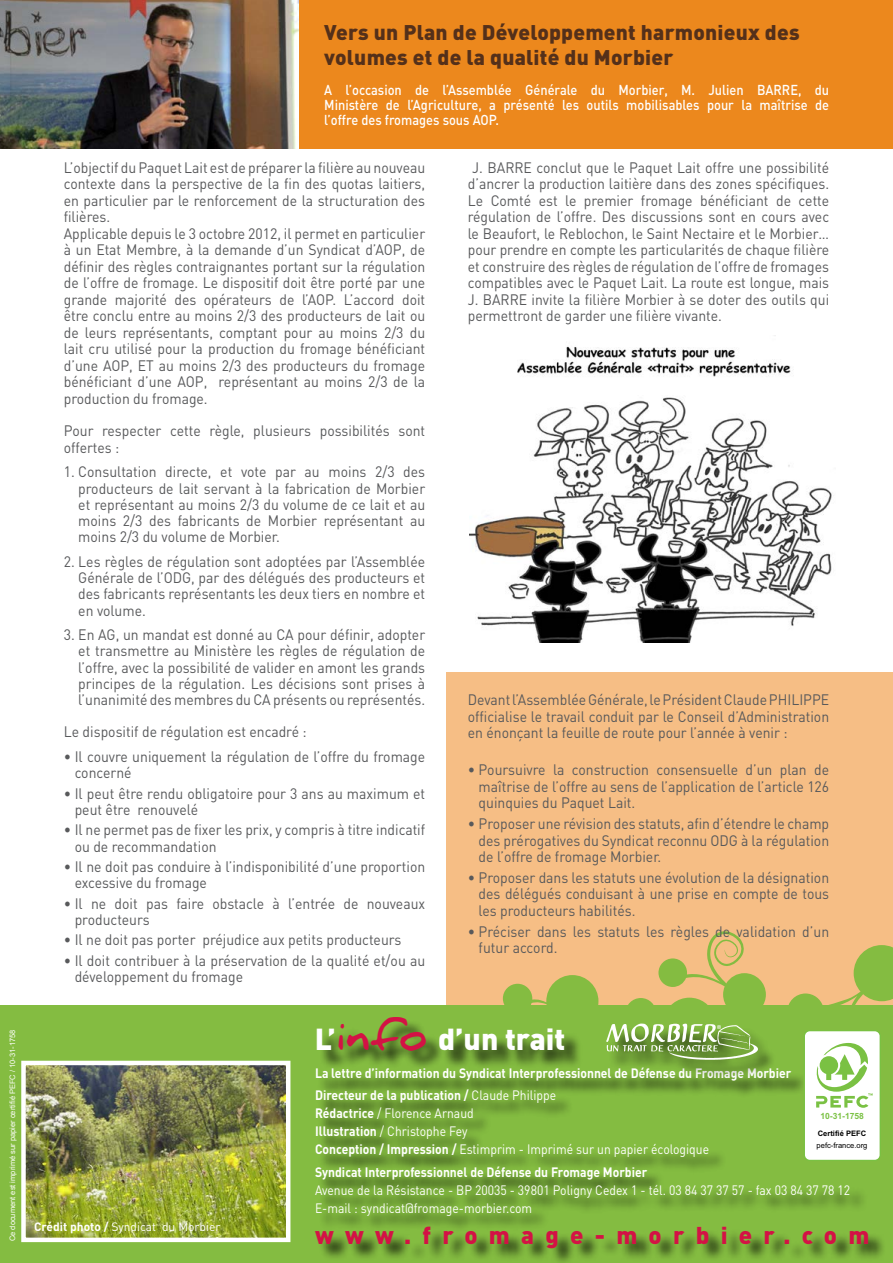
<style>
.page{position:relative;width:893px;height:1263px;background:#fff}
.page>*{position:absolute;margin:0;border:0;box-sizing:border-box;transform-origin:0 0}
.t1{font:900 30px "DIN";color:#fff}
.t2{font:900 24px "DIN";letter-spacing:.47em;color:#d31245}
.t3{font:900 21px/25.2px "DIN";letter-spacing:.01em;color:#54301a}
.t4{font:15px/16.5px "DIN";color:#58595b;scale:.93 1}
.t5{font:500 14.25px/15px "DIN";color:#fff;text-align:justify;scale:.9 1}
.t6{font:13.5px/18px "DIN";color:#fff;scale:.9 1}
.t7{font:700 13.5px/22.2px "DIN";color:#fff;scale:.9 1}
.t8{font:12px "DIN";color:#fff}
.t9{font:700 8.55px "Arial";color:#7ac143}
.t10{font:7.5px "Arial";color:#fff}
.t11{font:7.5px "Arial";color:#000}
.t12{font:700 7.5px "Arial";color:#000}
.s1{font-weight:700}
.s2{font-family:"Daniel";font-weight:700;font-size:45px;color:#d31245}
.s3{font-weight:400}
</style>
<div class="page">
<div style="left:446px;top:673px;width:447px;height:333px;background:#f6be85"></div>
<div style="left:0;top:1006px;width:893px;height:257px;background:#84bc41"></div>
<svg style="left:451px;top:931px;width:442px;height:75px"></svg>
<div style="left:318px;top:1071px;width:568px;height:192px;background:#000;opacity:.75"></div>
<img style="left:26px;top:1066px;width:259px;height:171px">
<div style="left:21px;top:1061px;width:269px;height:181px;border:4px solid #fff"></div>
<div style="left:609px;top:1026px;width:167px;height:53px;background:#000;opacity:.75"></div>
<svg style="left:606px;top:1023px;width:152px;height:37px"></svg>
<div style="left:319px;top:1019px;width:264px;height:50px;background:#000;opacity:.75"></div>
<svg style="left:804px;top:1030px;width:77px;height:131px"></svg>
<div style="left:805px;top:1031px;width:75px;height:129px;background:#fff;border-radius:5px"></div>
<svg style="left:816px;top:1043px;width:57px;height:65px"></svg>
<div style="left:0;top:0;width:893px;height:148px;background:#ec881d"></div>
<img style="left:0;top:0;width:299px;height:148px">
<img style="left:470px;top:346px;width:362px;height:296px">
<p class="t10" style="left:8px;top:1241px;width:213px;rotate:-90deg">Ce document est imprimé sur papier certifié PEFC / 10-31-1758</p>
<h3 class="t3" style="left:324px;top:19px;width:477px">Vers un Plan de Développement harmonieux des volumes et de la qualité du Morbier</h3>
<p class="t5" style="left:324px;top:82px;width:563px">A l’occasion de l’Assemblée Générale du Morbier, M. Julien BARRE, du Ministère de l’Agriculture, a présenté les outils mobilisables pour la maîtrise de l’offre des fromages sous AOP.</p>
<p class="t4" style="left:64px;top:159px;width:390px">L’objectif du Paquet Lait est de préparer la filière au nouveau contexte dans la perspective de la fin des quotas laitiers, en particulier par le renforcement de la structuration des filières.<br>Applicable depuis le 3 octobre 2012, il permet en particulier à un Etat Membre, à la demande d’un Syndicat d’AOP, de définir des règles contraignantes portant sur la régulation de l’offre de fromage. Le dispositif doit être porté par une grande majorité des opérateurs de l’AOP. L’accord doit être conclu entre au moins 2/3 des producteurs de lait ou de leurs représentants, comptant pour au moins 2/3 du lait cru utilisé pour la production du fromage bénéficiant d’une AOP, ET au moins 2/3 des producteurs du fromage bénéficiant d’une AOP, représentant au moins 2/3 de la production du fromage.</p>
<p class="t4" style="left:64px;top:423px;width:390px">Pour respecter cette règle, plusieurs possibilités sont offertes :</p>
<p class="t4" style="left:78px;top:464px;width:375px;text-align:justify;text-indent:-15px">1. Consultation directe, et vote par au moins 2/3 des producteurs de lait servant à la fabrication de Morbier et représentant au moins 2/3 du volume de ce lait et au moins 2/3 des fabricants de Morbier représentant au moins 2/3 du volume de Morbier.</p>
<p class="t4" style="left:78px;top:553px;width:375px;text-align:justify;text-indent:-15px">2. Les règles de régulation sont adoptées par l’Assemblée Générale de l’ODG, par des délégués des producteurs et des fabricants représentants les deux tiers en nombre et en volume.</p>
<p class="t4" style="left:78px;top:626px;width:375px;text-align:justify;text-indent:-15px">3. En AG, un mandat est donné au CA pour définir, adopter et transmettre au Ministère les règles de régulation de l’offre, avec la possibilité de valider en amont les grands principes de la régulation. Les décisions sont prises à l’unanimité des membres du CA présents ou représentés.</p>
<p class="t4" style="left:64px;top:723px;width:263px">Le dispositif de régulation est encadré :</p>
<p class="t4" style="left:75px;top:748px;width:378px;text-indent:-11px">• Il couvre uniquement la régulation de l’offre du fromage concerné</p>
<p class="t4" style="left:75px;top:785px;width:378px;text-indent:-11px">• Il peut être rendu obligatoire pour 3 ans au maximum et peut être renouvelé</p>
<p class="t4" style="left:75px;top:822px;width:378px;text-indent:-11px">• Il ne permet pas de fixer les prix, y compris à titre indicatif ou de recommandation</p>
<p class="t4" style="left:75px;top:858px;width:378px;text-indent:-11px">• Il ne doit pas conduire à l’indisponibilité d’une proportion excessive du fromage</p>
<p class="t4" style="left:75px;top:895px;width:378px;text-indent:-11px">• Il ne doit pas faire obstacle à l’entrée de nouveaux producteurs</p>
<p class="t4" style="left:64px;top:931px;width:365px">• Il ne doit pas porter préjudice aux petits producteurs</p>
<p class="t4" style="left:75px;top:952px;width:378px;text-indent:-11px">• Il doit contribuer à la préservation de la qualité et/ou au développement du fromage</p>
<p class="t4" style="left:468px;top:159px;width:390px;text-align:justify">J. BARRE conclut que le Paquet Lait offre une possibilité d’ancrer la production laitière dans des zones spécifiques.<br>Le Comté est le premier fromage bénéficiant de cette régulation de l’offre. Des discussions sont en cours avec le Beaufort, le Reblochon, le Saint Nectaire et le Morbier… pour prendre en compte les particularités de chaque filière et construire des règles de régulation de l’offre de fromages compatibles avec le Paquet Lait. La route est longue, mais J. BARRE invite la filière Morbier à se doter des outils qui permettront de garder une filière vivante.</p>
<p class="t4" style="left:468px;top:691px;width:390px;text-align:justify">Devant l’Assemblée Générale, le Président Claude PHILIPPE officialise le travail conduit par le Conseil d’Administration en énonçant la feuille de route pour l’année à venir :</p>
<p class="t4" style="left:479px;top:761px;width:378px;text-align:justify;text-indent:-11px">• Poursuivre la construction consensuelle d’un plan de maîtrise de l’offre au sens de l’application de l’article 126 quinquies du Paquet Lait.</p>
<p class="t4" style="left:479px;top:815px;width:378px;text-align:justify;text-indent:-11px">• Proposer une révision des statuts, afin d’étendre le champ des prérogatives du Syndicat reconnu ODG à la régulation de l’offre de fromage Morbier.</p>
<p class="t4" style="left:479px;top:869px;width:378px;text-align:justify;text-indent:-11px">• Proposer dans les statuts une évolution de la désignation des délégués conduisant à une prise en compte de tous les producteurs habilités.</p>
<p class="t4" style="left:479px;top:923px;width:378px;text-indent:-11px">• Préciser dans les statuts les règles de validation d’un futur accord.</p>
<p class="t8" style="left:34px;top:1219px;width:188px"><span class="s1">Crédit photo /</span> Syndicat du Morbier</p>
<h1 class="t1" style="left:315px;top:1019px;width:252px">L’<span class="s2">info</span> d’un trait</h1>
<p class="t7" style="left:315px;top:1061px;width:531px">La lettre d’information du Syndicat Interprofessionnel de Défense du Fromage Morbier<br>Directeur de la publication / <span class="s3">Claude Philippe</span></p>
<p class="t6" style="left:315px;top:1104px;width:439px"><span class="s1">Rédactrice</span> / Florence Arnaud<br><span class="s1">Illustration</span> / Christophe Fey<br><span class="s1">Conception / Impression /</span> Estimprim - Imprimé sur un papier écologique</p>
<p class="t7" style="left:315px;top:1160px;width:371px">Syndicat Interprofessionnel de Défense du Fromage Morbier</p>
<p class="t6" style="left:315px;top:1180px;width:596px">Avenue de la Résistance - BP 20035 - 39801 Poligny Cedex 1 - tél. 03 84 37 37 57 - fax 03 84 37 78 12<br>E-mail : syndicat@fromage-morbier.com</p>
<h2 class="t2" style="left:315px;top:1219px;width:556px">www.fromage-morbier.com</h2>
<p class="t9" style="left:820px;top:1110px;width:45px">10-31-1758</p>
<p class="t12" style="left:818px;top:1129px;width:50px">Certifié PEFC</p>
<p class="t11" style="left:817px;top:1140px;width:52px">pefc-france.org</p>
</div>
